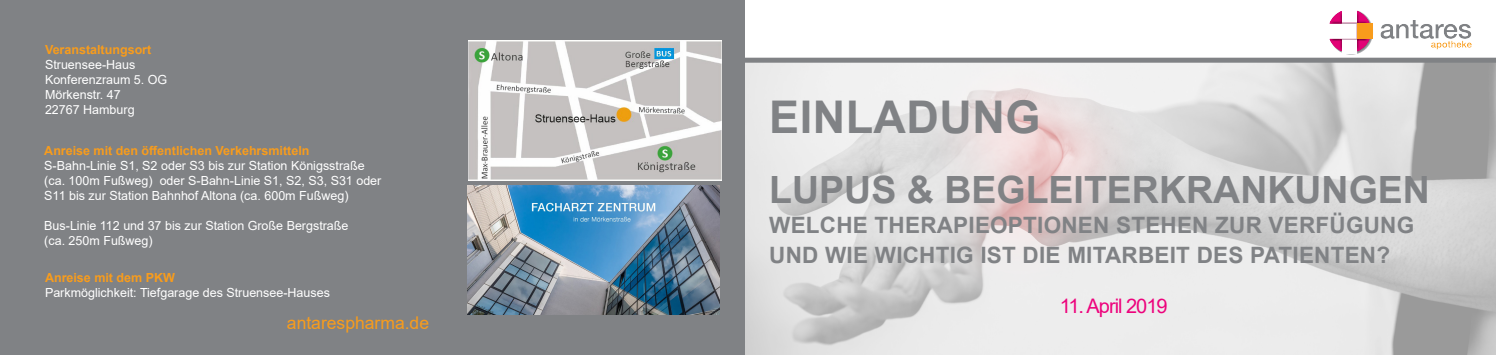
<style>
.page{position:relative;width:1496px;height:355px;background:#fff}
.page>*{position:absolute;margin:0;border:0;box-sizing:border-box;transform-origin:0 0}
.t1{font:700 45px "Arial";letter-spacing:.01em;color:#808285}
.t2{font:700 37.5px "Arial";color:#808285}
.t3{font:700 22.5px/30px "Arial";letter-spacing:.01em;color:#808285}
.t4{font:20px "Arial";letter-spacing:-.05em;color:#ed027c}
.t5{font:17.5px "Arial";color:#f89c1c}
.t6{font:12.5px/15px "Arial";color:#fff}
.t7{font:700 12.5px "Arial";color:#f89c1c}
</style>
<div class="page">
<img style="left:744px;top:63px;width:751px;height:291px">
<svg style="left:1330px;top:10px;width:41px;height:43px"></svg>
<img style="left:1356px;top:21px;width:12px;height:20px">
<img style="left:1329px;top:21px;width:12px;height:20px">
<img style="left:1341px;top:23px;width:15px;height:16px">
<div style="left:1356px;top:24px;width:16px;height:15px;background:#f89c1c"></div>
<div style="left:0;top:0;width:744px;height:354px;background:#808285"></div>
<div style="left:740px;top:58px;width:755px;height:5px;background:#808285"></div>
<img style="left:468px;top:40px;width:253px;height:140px">
<img style="left:468px;top:185px;width:251px;height:129px">
<p class="t7" style="left:45px;top:41px;width:108px">Veranstaltungsort</p>
<p class="t6" style="left:45px;top:57px;width:92px">Struensee-Haus</p>
<p class="t6" style="left:45px;top:72px;width:124px">Konferenzraum 5. OG</p>
<p class="t6" style="left:45px;top:87px;width:77px">Mörkenstr. 47</p>
<p class="t6" style="left:45px;top:102px;width:91px">22767 Hamburg</p>
<p class="t7" style="left:44px;top:141px;width:267px">Anreise mit den öffentlichen Verkehrsmitteln</p>
<p class="t6" style="left:44px;top:157px;width:322px">S-Bahn-Linie S1, S2 oder S3 bis zur Station Königsstraße</p>
<p class="t6" style="left:44px;top:172px;width:338px">(ca. 100m Fußweg) oder S-Bahn-Linie S1, S2, S3, S31 oder<br>S11 bis zur Station Bahnhof Altona (ca. 600m Fußweg)</p>
<p class="t6" style="left:44px;top:217px;width:306px">Bus-Linie 112 und 37 bis zur Station Große Bergstraße</p>
<p class="t6" style="left:44px;top:232px;width:110px">(ca. 250m Fußweg)</p>
<p class="t7" style="left:45px;top:269px;width:131px">Anreise mit dem PKW</p>
<p class="t6" style="left:45px;top:285px;width:286px">Parkmöglichkeit: Tiefgarage des Struensee-Hauses</p>
<p class="t5" style="left:287px;top:310px;width:144px">antarespharma.de</p>
<p class="t1" style="left:769px;top:85px;width:273px">EINLADUNG</p>
<p class="t2" style="left:769px;top:163px;width:662px">LUPUS &amp; BEGLEITERKRANKUNGEN</p>
<p class="t3" style="left:769px;top:210px;width:646px">WELCHE THERAPIEOPTIONEN STEHEN ZUR VERFÜGUNG<br>UND WIE WICHTIG IST DIE MITARBEIT DES PATIENTEN?</p>
<p class="t4" style="left:1059px;top:292px;width:109px">11. April 2019</p>
</div>
